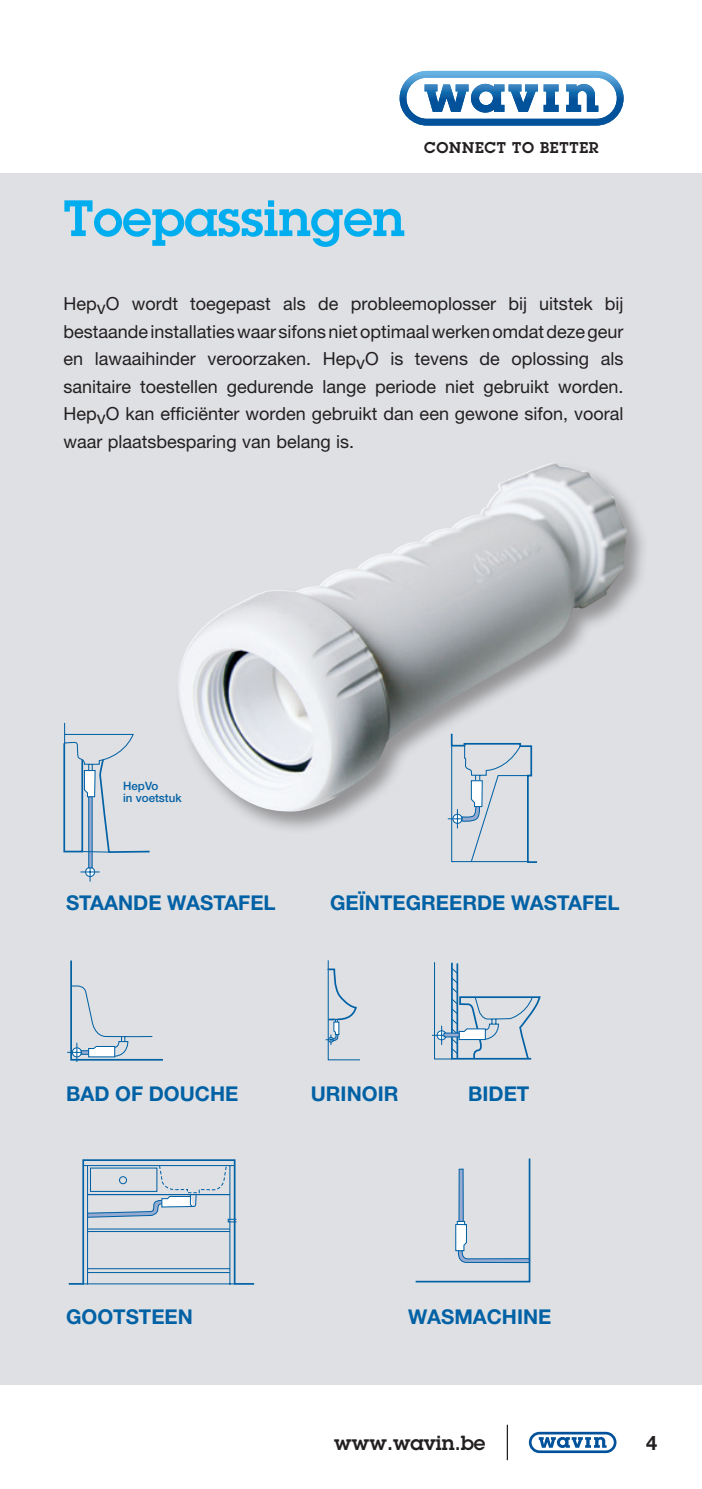
<style>
.page{position:relative;width:702px;height:1489px;background:#fff}
.page>*{position:absolute;margin:0;border:0;box-sizing:border-box;transform-origin:0 0}
.Normaal{font:600 50px "Lubalin Graph Std";color:#00aeef}
.t1{font:700 20.5px "Helvetica Neue";color:#0161a5}
.Normaal-2{font:600 20px "Lubalin Graph Std";color:#231f20}
.t2{font:700 20px "Helvetica Neue";color:#231f20}
.Normaal-3{font:18px/27.5px "Helvetica Neue";color:#231f20;text-align:justify}
.t3{font:600 15.25px "Lubalin Graph";letter-spacing:.05em;color:#231f20}
.t4{font:500 11.5px/12.2px "Helvetica Neue";color:#0161a5}
</style>
<div class="page">
<div style="left:0;top:172px;width:702px;height:1212px;background:#dee0e3"></div>
<svg style="left:81px;top:867px;width:18px;height:14px"></svg>
<svg style="left:88px;top:853px;width:5px;height:15px"></svg>
<svg style="left:63px;top:723px;width:87px;height:130px"></svg>
<svg style="left:451px;top:835px;width:87px;height:28px"></svg>
<svg style="left:68px;top:960px;width:292px;height:101px"></svg>
<svg style="left:432px;top:962px;width:109px;height:98px"></svg>
<svg style="left:443px;top:1032px;width:16px;height:5px"></svg>
<svg style="left:68px;top:1159px;width:187px;height:126px"></svg>
<svg style="left:415px;top:1158px;width:116px;height:125px"></svg>
<div style="left:174px;top:459px;width:476px;height:376px;background:#231f20;opacity:.4"></div>
<img style="left:174px;top:462px;width:453px;height:349px">
<svg style="left:399px;top:71px;width:224px;height:55px"></svg>
<div style="left:529px;top:1431px;width:87px;height:21px;border:3px solid #01529b;border-radius:9px"></div>
<svg style="left:538px;top:1436px;width:68px;height:11px"></svg>
<hr style="left:506px;top:1424px;width:2px;height:35px;background:#231f20">
<p class="Normaal" style="left:63px;top:185px;width:342px">Toepassingen</p>
<p class="t3" style="left:424px;top:137px;width:176px">CONNECT TO BETTER</p>
<p class="Normaal-3" style="left:63px;top:290px;width:561px">HepvO wordt toegepast als de probleemoplosser bij uitstek bij bestaande installaties waar sifons niet optimaal werken omdat deze geur en lawaaihinder veroorzaken. HepvO is tevens de oplossing als sanitaire toestellen gedurende lange periode niet gebruikt worden.<br>HepvO kan efficiënter worden gebruikt dan een gewone sifon, vooral waar plaatsbesparing van belang is.</p>
<p class="t4" style="left:123px;top:779px;width:60px">HepVo<br>in voetstuk</p>
<p class="t1" style="left:66px;top:890px;width:211px">STAANDE WASTAFEL</p>
<p class="t1" style="left:330px;top:890px;width:291px">GEÏNTEGREERDE WASTAFEL</p>
<p class="t1" style="left:66px;top:1081px;width:174px">BAD OF DOUCHE</p>
<p class="t1" style="left:311px;top:1081px;width:89px">URINOIR</p>
<p class="t1" style="left:468px;top:1081px;width:63px">BIDET</p>
<p class="t1" style="left:66px;top:1303px;width:128px">GOOTSTEEN</p>
<p class="t1" style="left:408px;top:1303px;width:145px">WASMACHINE</p>
<p class="Normaal-2" style="left:334px;top:1429px;width:153px">www.wavin.be</p>
<p class="t2" style="left:646px;top:1430px;width:13px">4</p>
</div>
